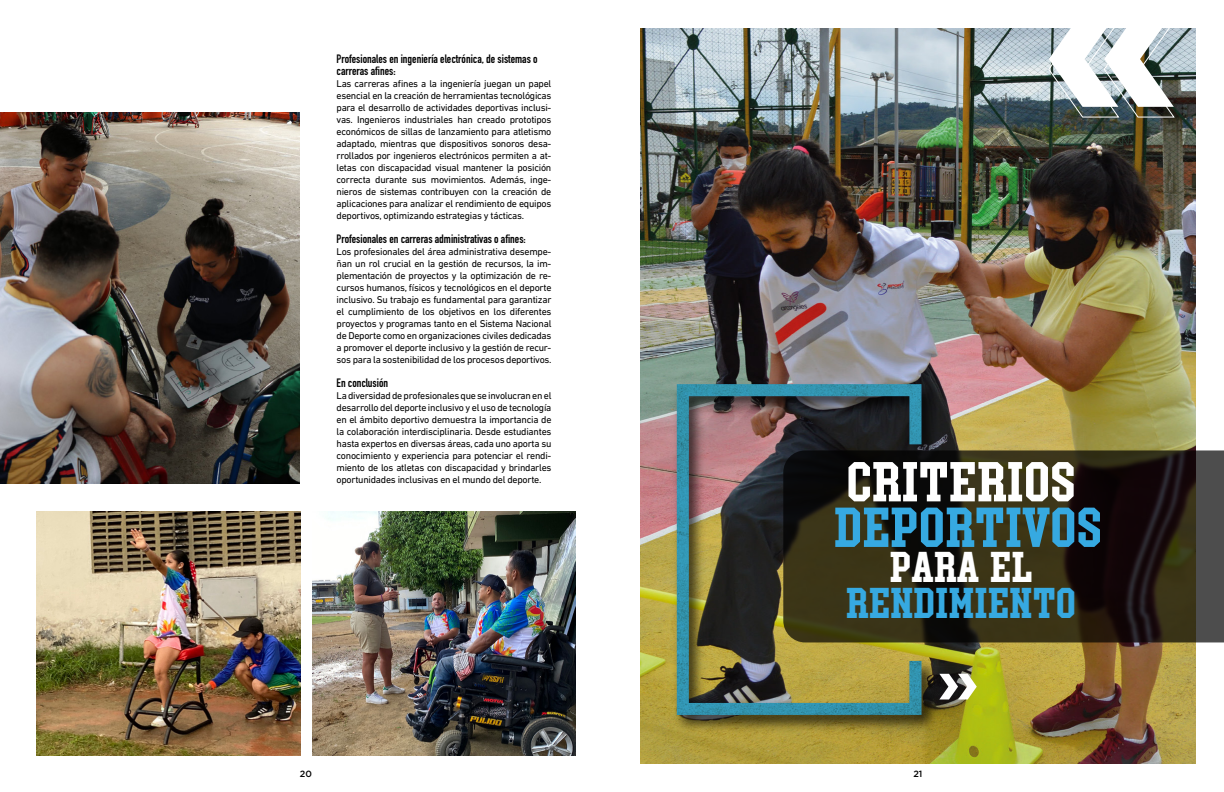
<style>
.page{position:relative;width:1224px;height:792px;background:#fff}
.page>*{position:absolute;margin:0;border:0;box-sizing:border-box;transform-origin:0 0}
.t1{font:700 56.2px "Rumblesport Athletic Caps";color:#36a9e1}
.t2{font:700 56.2px "Rumblesport Athletic Caps";color:#fff}
.t3{font:700 43.1px "Rumblesport Athletic Caps";color:#36a9e1}
.t4{font:700 43.1px "Rumblesport Athletic Caps";color:#fff}
.t5{font:12px/12px "DIN Engschrift Std";color:#000}
.t6{font:10px/12px "DIN Next LT Pro";letter-spacing:-.025em;color:#000;text-align:justify}
.t7{font:500 9px "Gotham Pro";color:#000}
</style>
<div class="page">
<img style="left:36px;top:512px;width:264px;height:244px">
<img style="left:312px;top:512px;width:264px;height:244px">
<img style="left:0;top:112px;width:300px;height:371px">
<img style="left:641px;top:28px;width:555px;height:736px">
<svg style="left:944px;top:450px;width:280px;height:192px;background:#2c2617"></svg>
<img style="left:669px;top:376px;width:275px;height:361px">
<img style="left:677px;top:384px;width:244px;height:331px">
<svg style="left:939px;top:674px;width:38px;height:25px"></svg>
<svg style="left:1048px;top:28px;width:128px;height:90px"></svg>
<p class="t5" style="left:337px;top:53px;width:203px">Profesionales en ingeniería electrónica, de sistemas o carreras afines:</p>
<p class="t6" style="left:337px;top:77px;width:216px">Las carreras afines a la ingeniería juegan un papel esencial en la creación de herramientas tecnológicas para el desarrollo de actividades deportivas inclusi&shy;vas. Ingenieros industriales han creado prototipos económicos de sillas de lanzamiento para atletismo adaptado, mientras que dispositivos sonoros desa&shy;rrollados por ingenieros electrónicos permiten a at&shy;letas con discapacidad visual mantener la posición correcta durante sus movimientos. Además, inge&shy;nieros de sistemas contribuyen con la creación de aplicaciones para analizar el rendimiento de equipos deportivos, optimizando estrategias y tácticas.</p>
<p class="t5" style="left:337px;top:233px;width:191px">Profesionales en carreras administrativas o afines:</p>
<p class="t6" style="left:337px;top:245px;width:217px">Los profesionales del área administrativa desempe&shy;ñan un rol crucial en la gestión de recursos, la im&shy;plementación de proyectos y la optimización de re&shy;cursos humanos, físicos y tecnológicos en el deporte inclusivo. Su trabajo es fundamental para garantizar el cumplimiento de los objetivos en los diferentes proyectos y programas tanto en el Sistema Nacional de Deporte como en organizaciones civiles dedicadas a promover el deporte inclusivo y la gestión de recur&shy;sos para la sostenibilidad de los procesos deportivos.</p>
<p class="t5" style="left:337px;top:377px;width:53px">En conclusión</p>
<p class="t6" style="left:337px;top:389px;width:216px">La diversidad de profesionales que se involucran en el desarrollo del deporte inclusivo y el uso de tecnología en el ámbito deportivo demuestra la importancia de la colaboración interdisciplinaria. Desde estudiantes hasta expertos en diversas áreas, cada uno aporta su conocimiento y experiencia para potenciar el rendi&shy;miento de los atletas con discapacidad y brindarles oportunidades inclusivas en el mundo del deporte.</p>
<h1 class="t2" style="left:846px;top:459px;width:231px">CRITERIOS</h1>
<h1 class="t1" style="left:834px;top:505px;width:269px">DEPORTIVOS</h1>
<h2 class="t4" style="left:890px;top:550px;width:144px">PARA EL</h2>
<h2 class="t3" style="left:846px;top:586px;width:232px">RENDIMIENTO</h2>
<p class="t7" style="left:300px;top:769px;width:14px">20</p>
<p class="t7" style="left:913px;top:769px;width:11px">21</p>
</div>
